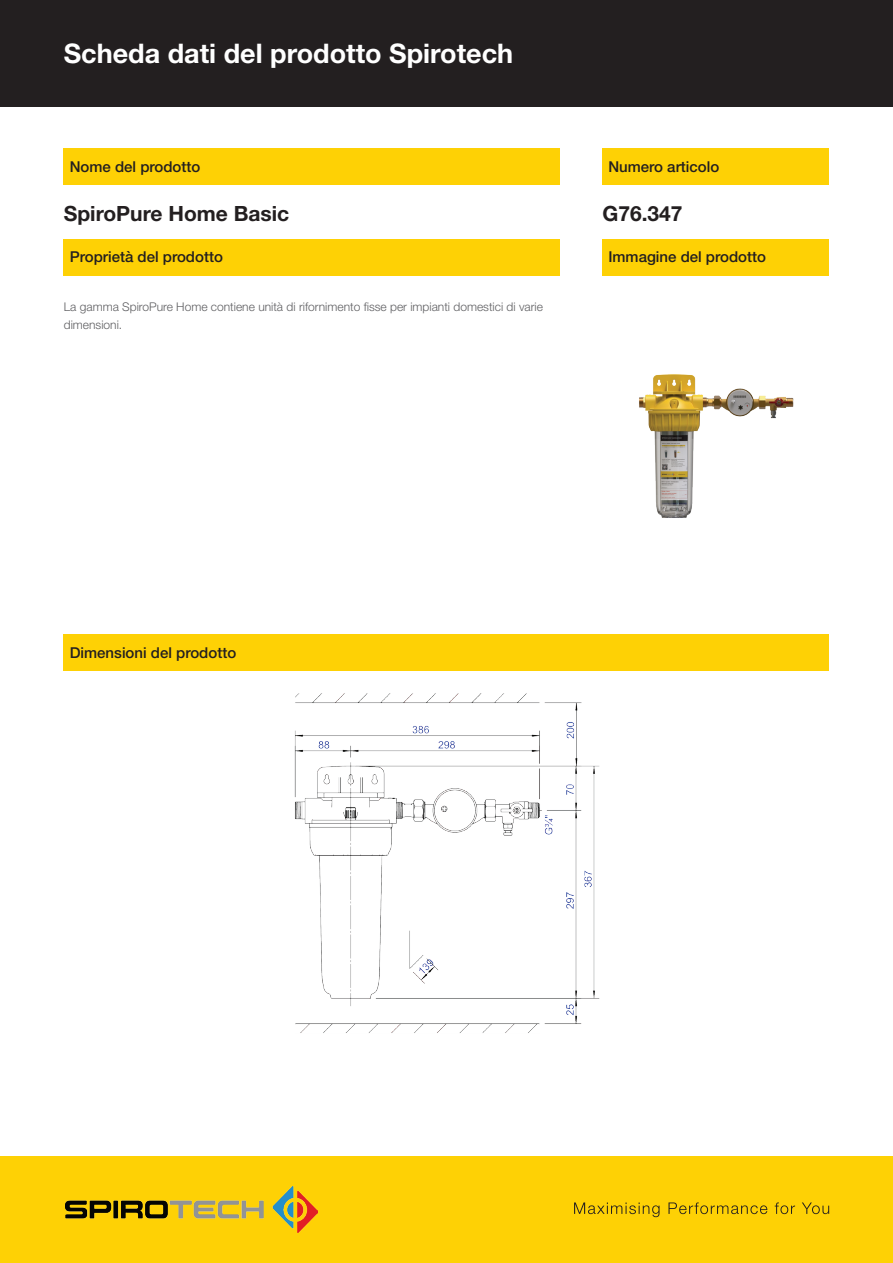
<style>
.page{position:relative;width:893px;height:1263px;background:#fff}
.page>*{position:absolute;margin:0;border:0;box-sizing:border-box;transform-origin:0 0}
.t1{font:700 27px "Helvetica Neue LT Pro";color:#fff}
.t2{font:700 21px "Helvetica Neue LT Pro";color:#231f20}
.t3{font:500 15px "Helvetica Neue LT Pro";color:#231f20}
.t4{font:300 12px/18px "Helvetica Neue LT Pro";color:#5f5f62}
</style>
<div class="page">
<div style="left:0;top:1157px;width:893px;height:106px;background:#fed105"></div>
<svg style="left:574px;top:1202px;width:255px;height:15px"></svg>
<img style="left:65px;top:1187px;width:252px;height:46px">
<div style="left:0;top:0;width:893px;height:106px;background:#231f20"></div>
<img style="left:294px;top:693px;width:305px;height:340px">
<div style="left:64px;top:635px;width:765px;height:36px;background:#fed105"></div>
<img style="left:639px;top:374px;width:155px;height:144px">
<div style="left:602px;top:239px;width:227px;height:36px;background:#fed105"></div>
<div style="left:64px;top:239px;width:496px;height:36px;background:#fed105"></div>
<div style="left:602px;top:149px;width:227px;height:36px;background:#fed105"></div>
<div style="left:64px;top:149px;width:496px;height:36px;background:#fed105"></div>
<h1 class="t1" style="left:64px;top:36px;width:451px">Scheda dati del prodotto Spirotech</h1>
<p class="t3" style="left:70px;top:158px;width:132px">Nome del prodotto</p>
<h2 class="t2" style="left:64px;top:200px;width:227px">SpiroPure Home Basic</h2>
<p class="t3" style="left:70px;top:248px;width:155px">Proprietà del prodotto</p>
<p class="t4" style="left:64px;top:297px;width:481px">La gamma SpiroPure Home contiene unità di rifornimento fisse per impianti domestici di varie dimensioni.</p>
<p class="t3" style="left:608px;top:158px;width:112px">Numero articolo</p>
<h2 class="t2" style="left:602px;top:200px;width:82px">G76.347</h2>
<p class="t3" style="left:608px;top:248px;width:159px">Immagine del prodotto</p>
<p class="t3" style="left:70px;top:644px;width:168px">Dimensioni del prodotto</p>
</div>
